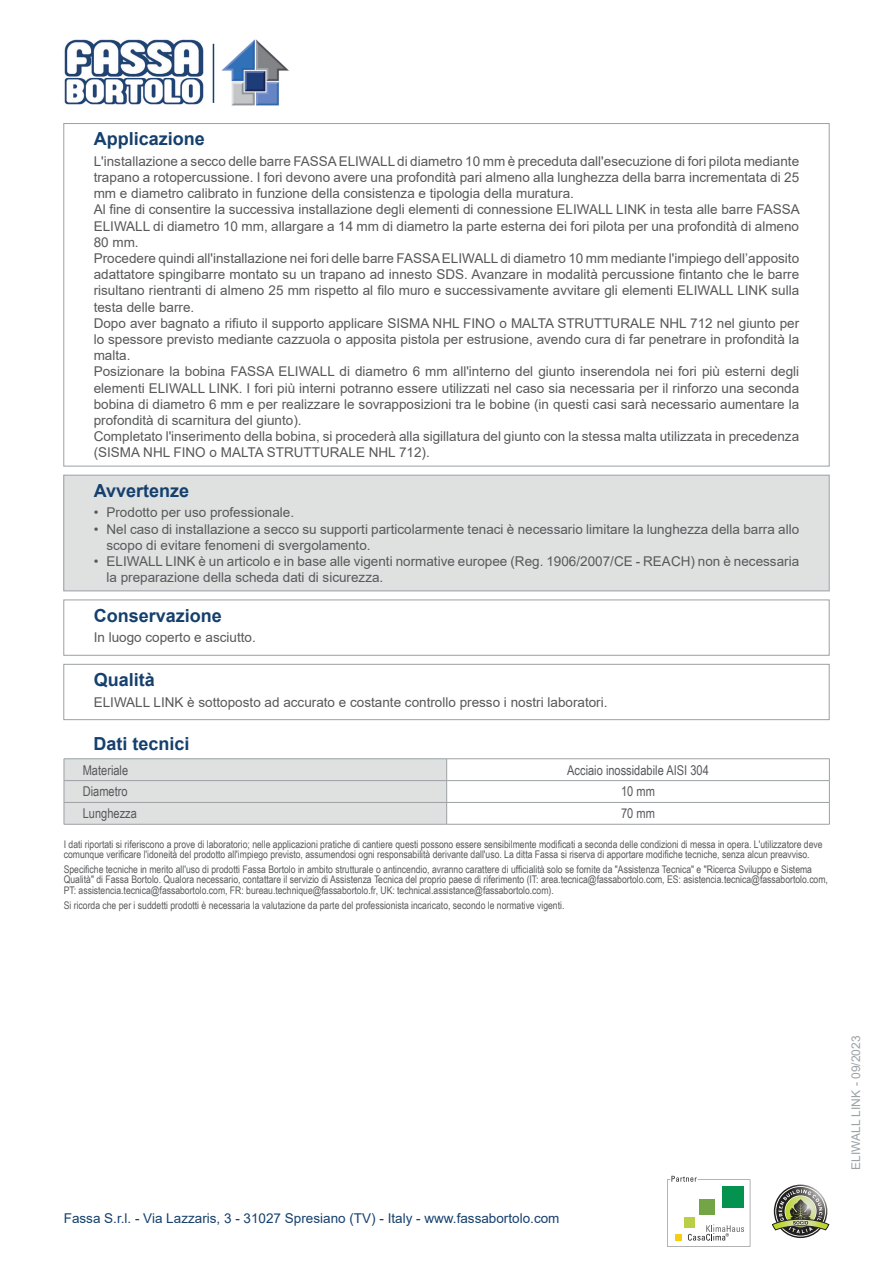
<style>
.page{position:relative;width:893px;height:1263px;background:#fff}
.page>*{position:absolute;margin:0;border:0;box-sizing:border-box;transform-origin:0 0}
.Titolo{font:700 18px "Arial";color:#15406e}
.Applicazione{font:13.5px/16.2px "Arial";color:#57585a;text-align:justify}
.Qualita{font:13.5px "Arial";color:#57585a}
.t1{font:13.5px "Arial";color:#15406e}
.normale_centrato{font:13.5px "Arial Narrow";color:#57585a}
.normale_sx{font:13.5px "Arial Narrow";color:#57585a}
.Conservazione{font:13.5px "Arial";color:#57585a}
.t2{font:12px "Arial";color:#9ba1a4}
.t3{font:10.5px/10.5px "Arial Narrow";color:#57585a}
</style>
<div class="page">
<div style="left:64px;top:475px;width:765px;height:116px;background:#dfe1e1"></div>
<div style="left:64px;top:475px;width:765px;height:116px;border:1px solid #9ba1a4"></div>
<div style="left:64px;top:600px;width:765px;height:55px;border:1px solid #9ba1a4"></div>
<div style="left:64px;top:664px;width:765px;height:56px;border:1px solid #9ba1a4"></div>
<hr style="left:64px;top:758px;width:383px;height:1px;background:#9ba1a4">
<hr style="left:447px;top:758px;width:383px;height:1px;background:#9ba1a4">
<hr style="left:447px;top:780px;width:383px;height:1px;background:#9ba1a4">
<hr style="left:64px;top:824px;width:383px;height:1px;background:#9ba1a4">
<hr style="left:447px;top:802px;width:383px;height:1px;background:#9ba1a4">
<div style="left:64px;top:759px;width:383px;height:65px;background:#dfe1e1"></div>
<svg style="left:829px;top:759px;width:1px;height:65px"></svg>
<hr style="left:447px;top:824px;width:383px;height:1px;background:#9ba1a4">
<svg style="left:667px;top:1176px;width:83px;height:71px"></svg>
<svg style="left:772px;top:1186px;width:57px;height:50px"></svg>
<img style="left:64px;top:39px;width:140px;height:66px">
<hr style="left:213px;top:44px;width:1px;height:59px;background:#15406e">
<img style="left:221px;top:39px;width:68px;height:67px">
<p class="Titolo" style="left:94px;top:126px;width:113px">Applicazione</p>
<p class="Applicazione" style="left:94px;top:153px;width:707px">L'installazione a secco delle barre FASSA ELIWALL di diametro 10 mm è preceduta dall'esecuzione di fori pilota mediante trapano a rotopercussione. I fori devono avere una profondità pari almeno alla lunghezza della barra incrementata di 25 mm e diametro calibrato in funzione della consistenza e tipologia della muratura.</p>
<p class="Applicazione" style="left:94px;top:201px;width:708px">Al fine di consentire la successiva installazione degli elementi di connessione ELIWALL LINK in testa alle barre FASSA ELIWALL di diametro 10 mm, allargare a 14 mm di diametro la parte esterna dei fori pilota per una profondità di almeno 80 mm.</p>
<p class="Applicazione" style="left:94px;top:250px;width:707px">Procedere quindi all'installazione nei fori delle barre FASSA ELIWALL di diametro 10 mm mediante l'impiego dell’apposito adattatore spingibarre montato su un trapano ad innesto SDS. Avanzare in modalità percussione fintanto che le barre risultano rientranti di almeno 25 mm rispetto al filo muro e successivamente avvitare gli elementi ELIWALL LINK sulla testa delle barre.</p>
<p class="Applicazione" style="left:94px;top:315px;width:707px">Dopo aver bagnato a rifiuto il supporto applicare SISMA NHL FINO o MALTA STRUTTURALE NHL 712 nel giunto per lo spessore previsto mediante cazzuola o apposita pistola per estrusione, avendo cura di far penetrare in profondità la malta.</p>
<p class="Applicazione" style="left:94px;top:363px;width:707px">Posizionare la bobina FASSA ELIWALL di diametro 6 mm all'interno del giunto inserendola nei fori più esterni degli elementi ELIWALL LINK. I fori più interni potranno essere utilizzati nel caso sia necessaria per il rinforzo una seconda bobina di diametro 6 mm e per realizzare le sovrapposizioni tra le bobine (in questi casi sarà necessario aumentare la profondità di scarnitura del giunto).</p>
<p class="Applicazione" style="left:94px;top:428px;width:707px">Completato l'inserimento della bobina, si procederà alla sigillatura del giunto con la stessa malta utilizzata in precedenza (SISMA NHL FINO o MALTA STRUTTURALE NHL 712).</p>
<p class="Titolo" style="left:94px;top:478px;width:97px">Avvertenze</p>
<p class="Applicazione" style="left:94px;top:504px;width:202px">• Prodotto per uso professionale.</p>
<p class="Applicazione" style="left:106px;top:521px;width:694px;text-indent:-13px">• Nel caso di installazione a secco su supporti particolarmente tenaci è necessario limitare la lunghezza della barra allo scopo di evitare fenomeni di svergolamento.</p>
<p class="Applicazione" style="left:106px;top:553px;width:694px;text-indent:-13px">• ELIWALL LINK è un articolo e in base alle vigenti normative europee (Reg. 1906/2007/CE - REACH) non è necessaria la preparazione della scheda dati di sicurezza.</p>
<p class="Titolo" style="left:94px;top:603px;width:130px">Conservazione</p>
<p class="Conservazione" style="left:94px;top:628px;width:164px">In luogo coperto e asciutto.</p>
<p class="Titolo" style="left:94px;top:667px;width:63px">Qualità</p>
<p class="Qualita" style="left:94px;top:692px;width:515px">ELIWALL LINK è sottoposto ad accurato e costante controllo presso i nostri laboratori.</p>
<p class="Titolo" style="left:94px;top:731px;width:98px">Dati tecnici</p>
<p class="normale_sx" style="left:83px;top:760px;width:47px">Materiale</p>
<p class="normale_centrato" style="left:567px;top:760px;width:143px">Acciaio inossidabile AISI 304</p>
<p class="normale_sx" style="left:83px;top:782px;width:46px">Diametro</p>
<p class="normale_centrato" style="left:621px;top:782px;width:35px">10 mm</p>
<p class="normale_sx" style="left:83px;top:803px;width:56px">Lunghezza</p>
<p class="normale_centrato" style="left:621px;top:803px;width:35px">70 mm</p>
<p class="t3" style="left:64px;top:838px;width:760px">I dati riportati si riferiscono a prove di laboratorio; nelle applicazioni pratiche di cantiere questi possono essere sensibilmente modificati a seconda delle condizioni di messa in opera. L'utilizzatore deve comunque verificare l'idoneità del prodotto all'impiego previsto, assumendosi ogni responsabilità derivante dall'uso. La ditta Fassa si riserva di apportare modifiche tecniche, senza alcun preavviso.</p>
<p class="t3" style="left:64px;top:864px;width:766px">Specifiche tecniche in merito all'uso di prodotti Fassa Bortolo in ambito strutturale o antincendio, avranno carattere di ufficialità solo se fornite da "Assistenza Tecnica" e "Ricerca Sviluppo e Sistema<br>Qualità" di Fassa Bortolo. Qualora necessario, contattare il servizio di Assistenza Tecnica del proprio paese di riferimento (IT: area.tecnica@fassabortolo.com, ES: asistencia.tecnica@fassabortolo.com,<br>PT: assistencia.tecnica@fassabortolo.com, FR: bureau.technique@fassabortolo.fr, UK: technical.assistance@fassabortolo.com).</p>
<p class="t3" style="left:64px;top:899px;width:502px">Si ricorda che per i suddetti prodotti è necessaria la valutazione da parte del professionista incaricato, secondo le normative vigenti.</p>
<p class="t1" style="left:64px;top:1208px;width:497px">Fassa S.r.l. - Via Lazzaris, 3 - 31027 Spresiano (TV) - Italy - www.fassabortolo.com</p>
<p class="t2" style="left:848px;top:1170px;width:135px;rotate:-90deg">ELIWALL LINK - 09/2023</p>
</div>
